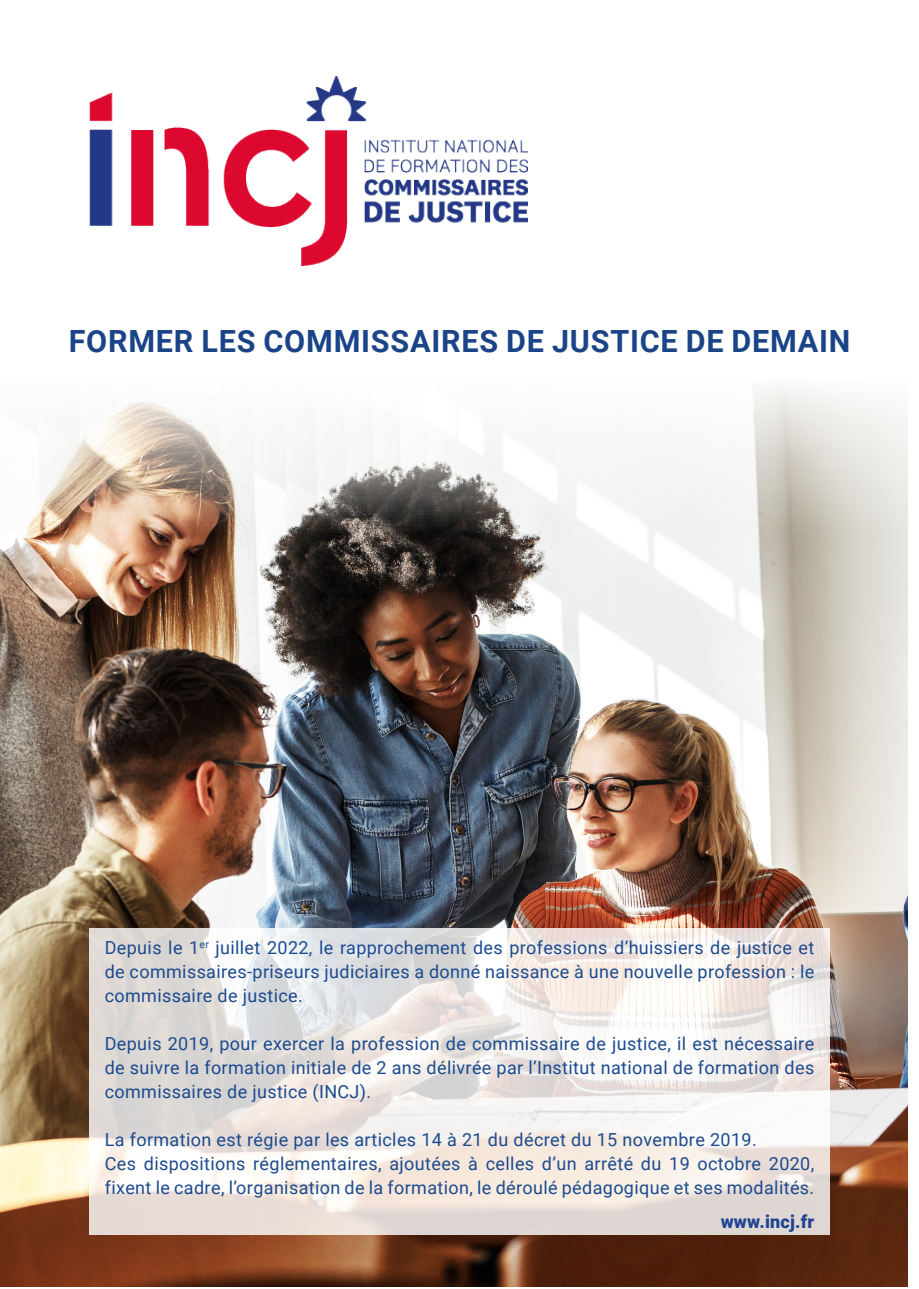
<style>
.page{position:relative;width:919px;height:1289px;background:#fff}
.page>*{position:absolute;margin:0;border:0;box-sizing:border-box;transform-origin:0 0}
.t1{font:700 30.6px "Roboto";letter-spacing:.025em;color:#1b4488}
.t2{font:18px/24px "Roboto";letter-spacing:.02em;color:#1c4a8f;text-align:justify}
.t3{font:900 18px "Roboto";letter-spacing:.01em;color:#204493}
</style>
<div class="page">
<img style="left:0;top:387px;width:907px;height:899px">
<img style="left:89px;top:77px;width:439px;height:189px">
<svg style="left:89px;top:928px;width:740px;height:306px"></svg>
<p class="t1" style="left:69px;top:320px;width:783px">FORMER LES COMMISSAIRES DE JUSTICE DE DEMAIN</p>
<p class="t2" style="left:105px;top:934px;width:711px">Depuis le 1<sup>er</sup> juillet 2022, le rapprochement des professions d’huissiers de justice et de commissaires-priseurs judiciaires a donné naissance à une nouvelle profession : le commissaire de justice.</p>
<p class="t2" style="left:105px;top:1030px;width:711px">Depuis 2019, pour exercer la profession de commissaire de justice, il est nécessaire de suivre la formation initiale de 2 ans délivrée par l’Institut national de formation des commissaires de justice (INCJ).</p>
<p class="t2" style="left:105px;top:1126px;width:653px">La formation est régie par les articles 14 à 21 du décret du 15 novembre 2019.</p>
<p class="t2" style="left:105px;top:1150px;width:711px">Ces dispositions réglementaires, ajoutées à celles d’un arrêté du 19 octobre 2020, fixent le cadre, l’organisation de la formation, le déroulé pédagogique et ses modalités.</p>
<p class="t3" style="left:720px;top:1208px;width:95px">www.incj.fr</p>
</div>
